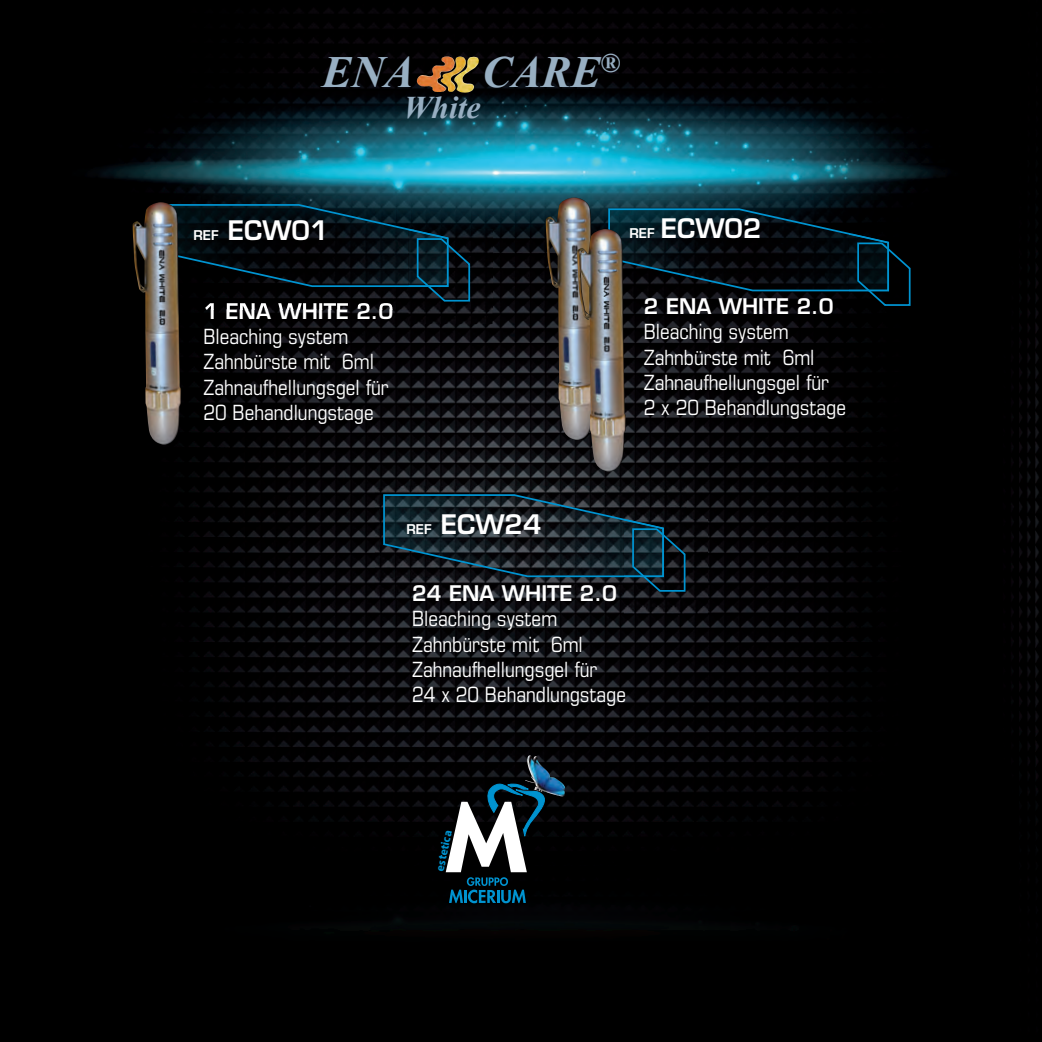
<style>
.page{position:relative;width:1042px;height:1042px;background:#fff}
.page>*{position:absolute;margin:0;border:0;box-sizing:border-box;transform-origin:0 0}
.t1{font:italic 700 44.62px "Times New Roman";color:#98afc2}
.t2{font:italic 700 31.5px "Times New Roman";color:#98afc2}
.t3{font:600 26.25px "Eurostile LT Std";color:#fff}
.t4{font:condensed 21px/25.2px "Eurostile LT Std";color:#fff}
.t5{font:600 21px "Eurostile LT Std";color:#fff}
.t6{font:700 11.9px "Myriad Pro";color:#0093d0}
.s1{font-size:13.12px}
</style>
<div class="page">
<img style="left:0;top:0;width:1042px;height:1042px">
<img style="left:600px;top:200px;width:311px;height:114px">
<div style="left:849px;top:234px;width:84px;height:94px;background:#000"></div>
<svg style="left:608px;top:208px;width:302px;height:98px;background:#041117"></svg>
<img style="left:375px;top:486px;width:311px;height:113px">
<img style="left:624px;top:520px;width:84px;height:94px">
<svg style="left:383px;top:494px;width:302px;height:98px;background:#16232b"></svg>
<img style="left:417px;top:56px;width:38px;height:29px">
<svg style="left:446px;top:781px;width:101px;height:122px"></svg>
<img style="left:525px;top:772px;width:40px;height:24px">
<img style="left:545px;top:197px;width:49px;height:243px">
<img style="left:577px;top:229px;width:49px;height:242px">
<img style="left:159px;top:196px;width:312px;height:113px">
<img style="left:205px;top:303px;width:187px;height:6px">
<img style="left:408px;top:230px;width:84px;height:94px">
<svg style="left:181px;top:204px;width:289px;height:98px;background:#05131a"></svg>
<img style="left:132px;top:202px;width:49px;height:243px">
<h1 class="t1" style="left:322px;top:47px;width:96px">ENA</h1>
<h1 class="t1" style="left:482px;top:47px;width:140px">CARE<sup>®</sup></h1>
<h2 class="t2" style="left:403px;top:89px;width:79px">White</h2>
<p class="t3" style="left:193px;top:220px;width:137px"><span class="s1">REF</span> ECW01</p>
<p class="t5" style="left:203px;top:303px;width:191px">1 ENA WHITE 2.0</p>
<p class="t4" style="left:203px;top:326px;width:187px">Bleaching system<br>Zahnbürste mit 6ml<br>Zahnaufhellungsgel für<br>20 Behandlungstage</p>
<p class="t3" style="left:406px;top:514px;width:137px"><span class="s1">REF</span> ECW24</p>
<p class="t3" style="left:629px;top:218px;width:134px"><span class="s1">REF</span> ECW02</p>
<p class="t5" style="left:644px;top:298px;width:191px">2 ENA WHITE 2.0</p>
<p class="t4" style="left:644px;top:321px;width:204px">Bleaching system<br>Zahnbürste mit 6ml<br>Zahnaufhellungsgel für<br>2 x 20 Behandlungstage</p>
<p class="t5" style="left:412px;top:585px;width:206px">24 ENA WHITE 2.0</p>
<p class="t4" style="left:412px;top:608px;width:215px">Bleaching system<br>Zahnbürste mit 6ml<br>Zahnaufhellungsgel für<br>24 x 20 Behandlungstage</p>
<p class="t6" style="left:435px;top:870px;width:43px;rotate:-78deg">estetica</p>
</div>
